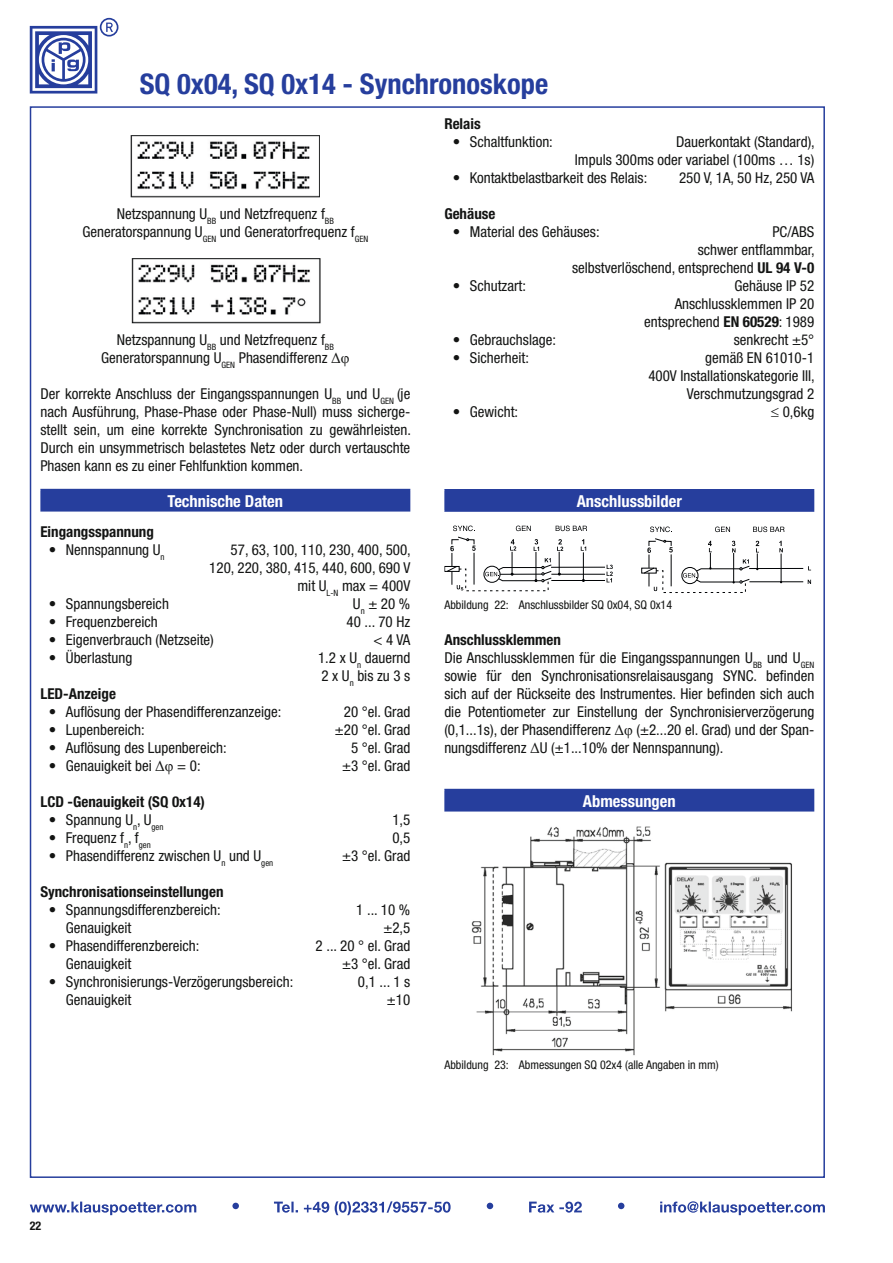
<style>
.page{position:relative;width:893px;height:1263px;background:#fff}
.page>*{position:absolute;margin:0;border:0;box-sizing:border-box;transform-origin:0 0}
.t1{font:700 condensed 28.5px "Helvetica Neue";color:#263e9d}
.t2{font:700 condensed 16.5px "Helvetica Neue";color:#fff}
.t3{font:condensed 15px/18px "Helvetica Neue";color:#131413;text-align:right}
.t4{font:700 condensed 15px "Helvetica Neue";color:#131413}
.t5{font:condensed 12px "Helvetica Neue";color:#131413}
.t6{font:700 condensed 12px "Helvetica Neue";color:#131413}
.s1{font-family:"Times New Roman";font-stretch:normal}
.s2{font-weight:700}
</style>
<div class="page">
<svg style="left:30px;top:18px;width:88px;height:76px"></svg>
<svg style="left:30px;top:1201px;width:166px;height:14px"></svg>
<svg style="left:660px;top:1201px;width:165px;height:14px"></svg>
<svg style="left:274px;top:1201px;width:177px;height:14px"></svg>
<svg style="left:529px;top:1201px;width:53px;height:11px"></svg>
<div style="left:232px;top:1203px;width:7px;height:6px;background:#263e9d;border-radius:50%"></div>
<svg style="left:487px;top:1203px;width:6px;height:6px"></svg>
<svg style="left:618px;top:1203px;width:6px;height:6px"></svg>
<img style="left:131px;top:135px;width:189px;height:63px">
<img style="left:131px;top:259px;width:190px;height:64px">
<div style="left:41px;top:489px;width:369px;height:22px;background:#263e9d"></div>
<hr style="left:40px;top:489px;width:370px;height:1px;background:#263e9d">
<hr style="left:40px;top:490px;width:2px;height:20px;background:#263e9d">
<hr style="left:40px;top:510px;width:370px;height:2px;background:#263e9d">
<div style="left:445px;top:490px;width:369px;height:21px;background:#263e9d"></div>
<hr style="left:444px;top:489px;width:370px;height:1px;background:#263e9d">
<hr style="left:444px;top:490px;width:2px;height:20px;background:#263e9d">
<hr style="left:444px;top:510px;width:370px;height:2px;background:#263e9d">
<svg style="left:607px;top:565px;width:6px;height:17px"></svg>
<div style="left:444px;top:566px;width:15px;height:6px;border:1px solid #010305"></div>
<hr style="left:551px;top:580px;width:54px;height:1px;background:#010305">
<hr style="left:551px;top:574px;width:54px;height:1px;background:#010305">
<hr style="left:551px;top:567px;width:54px;height:1px;background:#010305">
<svg style="left:446px;top:526px;width:141px;height:65px"></svg>
<svg style="left:808px;top:580px;width:3px;height:4px"></svg>
<svg style="left:753px;top:526px;width:31px;height:6px"></svg>
<svg style="left:715px;top:526px;width:15px;height:6px"></svg>
<svg style="left:650px;top:526px;width:22px;height:6px"></svg>
<div style="left:641px;top:568px;width:16px;height:5px;border:1px solid #010305"></div>
<hr style="left:749px;top:581px;width:54px;height:1px;background:#010305">
<hr style="left:749px;top:568px;width:54px;height:1px;background:#010305">
<svg style="left:643px;top:538px;width:140px;height:55px"></svg>
<div style="left:445px;top:789px;width:369px;height:22px;background:#263e9d"></div>
<hr style="left:444px;top:789px;width:370px;height:1px;background:#263e9d">
<hr style="left:444px;top:790px;width:2px;height:20px;background:#263e9d">
<hr style="left:444px;top:810px;width:370px;height:1px;background:#263e9d">
<img style="left:471px;top:826px;width:321px;height:230px">
<h1 class="t1" style="left:140px;top:66px;width:410px">SQ 0x04, SQ 0x14 - Synchronoskope</h1>
<p class="t3" style="left:82px;top:204px;width:287px;text-align:center">Netzspannung U<sub>BB</sub> und Netzfrequenz f<sub>BB<br></sub>Generatorspannung U<sub>GEN</sub> und Generatorfrequenz f<sub>GEN</sub></p>
<p class="t3" style="left:101px;top:330px;width:250px;text-align:center">Netzspannung U<sub>BB</sub> und Netzfrequenz f<sub>BB<br></sub>Generatorspannung U<sub>GEN</sub> Phasendifferenz <span class="s1">Δφ</span></p>
<p class="t3" style="left:40px;top:384px;width:372px;text-align:justify">Der korrekte Anschluss der Eingangsspannungen U<sub>BB</sub> und U<sub>GEN</sub> (je nach Ausführung, Phase-Phase oder Phase-Null) muss sicherge&shy;stellt sein, um eine korrekte Synchronisation zu gewährleisten.<br>Durch ein unsymmetrisch belastetes Netz oder durch vertauschte Phasen kann es zu einer Fehlfunktion kommen.</p>
<p class="t2" style="left:168px;top:491px;width:117px">Technische Daten</p>
<p class="t4" style="left:40px;top:523px;width:115px">Eingangsspannung</p>
<p class="t3" style="left:49px;top:541px;width:117px">• Nennspannung U<sub>n</sub></p>
<p class="t3" style="left:209px;top:541px;width:203px">57, 63, 100, 110, 230, 400, 500,<br>120, 220, 380, 415, 440, 600, 690 V mit U<sub>L-N</sub> max = 400V</p>
<p class="t3" style="left:49px;top:595px;width:122px">• Spannungsbereich</p>
<p class="t3" style="left:353px;top:595px;width:59px">U<sub>n</sub> ± 20 %</p>
<p class="t3" style="left:49px;top:613px;width:110px">• Frequenzbereich</p>
<p class="t3" style="left:347px;top:613px;width:65px">40 ... 70 Hz</p>
<p class="t3" style="left:49px;top:631px;width:166px">• Eigenverbrauch (Netzseite)</p>
<p class="t3" style="left:374px;top:631px;width:38px">&lt; 4 VA</p>
<p class="t3" style="left:49px;top:649px;width:85px">• Überlastung</p>
<p class="t3" style="left:318px;top:649px;width:94px;text-align:left">1.2 x U<sub>n</sub> dauernd<br>2 x U<sub>n</sub> bis zu 3 s</p>
<p class="t4" style="left:40px;top:685px;width:77px">LED-Anzeige</p>
<p class="t3" style="left:49px;top:703px;width:234px">• Auflösung der Phasendifferenzanzeige:</p>
<p class="t3" style="left:344px;top:703px;width:68px">20 °el. Grad</p>
<p class="t3" style="left:49px;top:721px;width:97px">• Lupenbereich:</p>
<p class="t3" style="left:335px;top:721px;width:77px">±20 °el. Grad</p>
<p class="t3" style="left:49px;top:739px;width:179px">• Auflösung des Lupenbereich:</p>
<p class="t3" style="left:351px;top:739px;width:61px">5 °el. Grad</p>
<p class="t3" style="left:49px;top:757px;width:153px">• Genauigkeit bei <span class="s1">Δφ</span> = 0:</p>
<p class="t3" style="left:342px;top:757px;width:70px">±3 °el. Grad</p>
<p class="t4" style="left:40px;top:793px;width:166px">LCD -Genauigkeit (SQ 0x14)</p>
<p class="t3" style="left:49px;top:811px;width:116px">• Spannung U<sub>n</sub>, U<sub>gen</sub></p>
<p class="t3" style="left:392px;top:811px;width:19px">1,5</p>
<p class="t3" style="left:49px;top:829px;width:103px">• Frequenz f<sub>n</sub>, f<sub>gen</sub></p>
<p class="t3" style="left:392px;top:829px;width:19px">0,5</p>
<p class="t3" style="left:49px;top:847px;width:226px">• Phasendifferenz zwischen U<sub>n</sub> und U<sub>gen</sub></p>
<p class="t3" style="left:342px;top:847px;width:70px">±3 °el. Grad</p>
<p class="t4" style="left:40px;top:883px;width:185px">Synchronisationseinstellungen</p>
<p class="t3" style="left:49px;top:901px;width:173px">• Spannungsdifferenzbereich:</p>
<p class="t3" style="left:356px;top:901px;width:56px">1 ... 10 %</p>
<p class="t3" style="left:66px;top:919px;width:67px">Genauigkeit</p>
<p class="t3" style="left:383px;top:919px;width:28px">±2,5</p>
<p class="t3" style="left:49px;top:937px;width:152px">• Phasendifferenzbereich:</p>
<p class="t3" style="left:316px;top:937px;width:96px">2 ... 20 ° el. Grad</p>
<p class="t3" style="left:66px;top:955px;width:67px">Genauigkeit</p>
<p class="t3" style="left:342px;top:955px;width:70px">±3 °el. Grad</p>
<p class="t3" style="left:49px;top:973px;width:246px">• Synchronisierungs-Verzögerungsbereich:</p>
<p class="t3" style="left:358px;top:973px;width:54px">0,1 ... 1 s</p>
<p class="t3" style="left:66px;top:991px;width:67px">Genauigkeit</p>
<p class="t3" style="left:387px;top:991px;width:25px">±10</p>
<p class="t4" style="left:444px;top:114px;width:38px">Relais</p>
<p class="t3" style="left:453px;top:132px;width:102px">• Schaltfunktion:</p>
<p class="t3" style="left:575px;top:132px;width:241px">Dauerkontakt (Standard),<br>Impuls 300ms oder variabel (100ms … 1s)</p>
<p class="t3" style="left:453px;top:168px;width:196px">• Kontaktbelastbarkeit des Relais:</p>
<p class="t3" style="left:679px;top:168px;width:137px">250 V, 1A, 50 Hz, 250 VA</p>
<p class="t4" style="left:444px;top:204px;width:53px">Gehäuse</p>
<p class="t3" style="left:453px;top:222px;width:148px">• Material des Gehäuses:</p>
<p class="t3" style="left:572px;top:222px;width:244px">PC/ABS<br>schwer entflammbar,<br>selbstverlöschend, entsprechend <span class="s2">UL 94 V-0</span></p>
<p class="t3" style="left:453px;top:276px;width:75px">• Schutzart:</p>
<p class="t3" style="left:644px;top:276px;width:171px">Gehäuse IP 52<br>Anschlussklemmen IP 20 entsprechend <span class="s2">EN 60529</span>: 1989</p>
<p class="t3" style="left:453px;top:330px;width:105px">• Gebrauchslage:</p>
<p class="t3" style="left:734px;top:330px;width:82px">senkrecht ±5°</p>
<p class="t3" style="left:453px;top:348px;width:78px">• Sicherheit:</p>
<p class="t3" style="left:648px;top:348px;width:168px">gemäß EN 61010-1<br>400V Installationskategorie III,<br>Verschmutzungsgrad 2</p>
<p class="t3" style="left:453px;top:402px;width:67px">• Gewicht:</p>
<p class="t3" style="left:771px;top:402px;width:45px">≤ 0,6kg</p>
<p class="t2" style="left:577px;top:491px;width:107px">Anschlussbilder</p>
<p class="t5" style="left:444px;top:598px;width:229px">Abbildung 22: Anschlussbilder SQ 0x04, SQ 0x14</p>
<p class="t3" style="left:444px;top:630px;width:371px;text-align:left"><span class="s2">Anschlussklemmen<br></span>Die Anschlussklemmen für die Eingangsspannungen U<sub>BB</sub> und U<sub>GEN </sub>sowie für den Synchronisationsrelaisausgang SYNC. befinden sich auf der Rückseite des Instrumentes. Hier befinden sich auch die Potentiometer zur Einstellung der Synchronisierverzögerung (0,1...1s), der Phasendifferenz <span class="s1">Δφ</span> (±2...20 el. Grad) und der Span&shy;nungsdifferenz <span class="s1">Δ</span>U (±1...10% der Nennspannung).</p>
<p class="t2" style="left:583px;top:791px;width:94px">Abmessungen</p>
<p class="t5" style="left:444px;top:1058px;width:276px">Abbildung 23: Abmessungen SQ 02x4 (alle Angaben in mm)</p>
<p class="t6" style="left:30px;top:1218px;width:13px">22</p>
</div>
